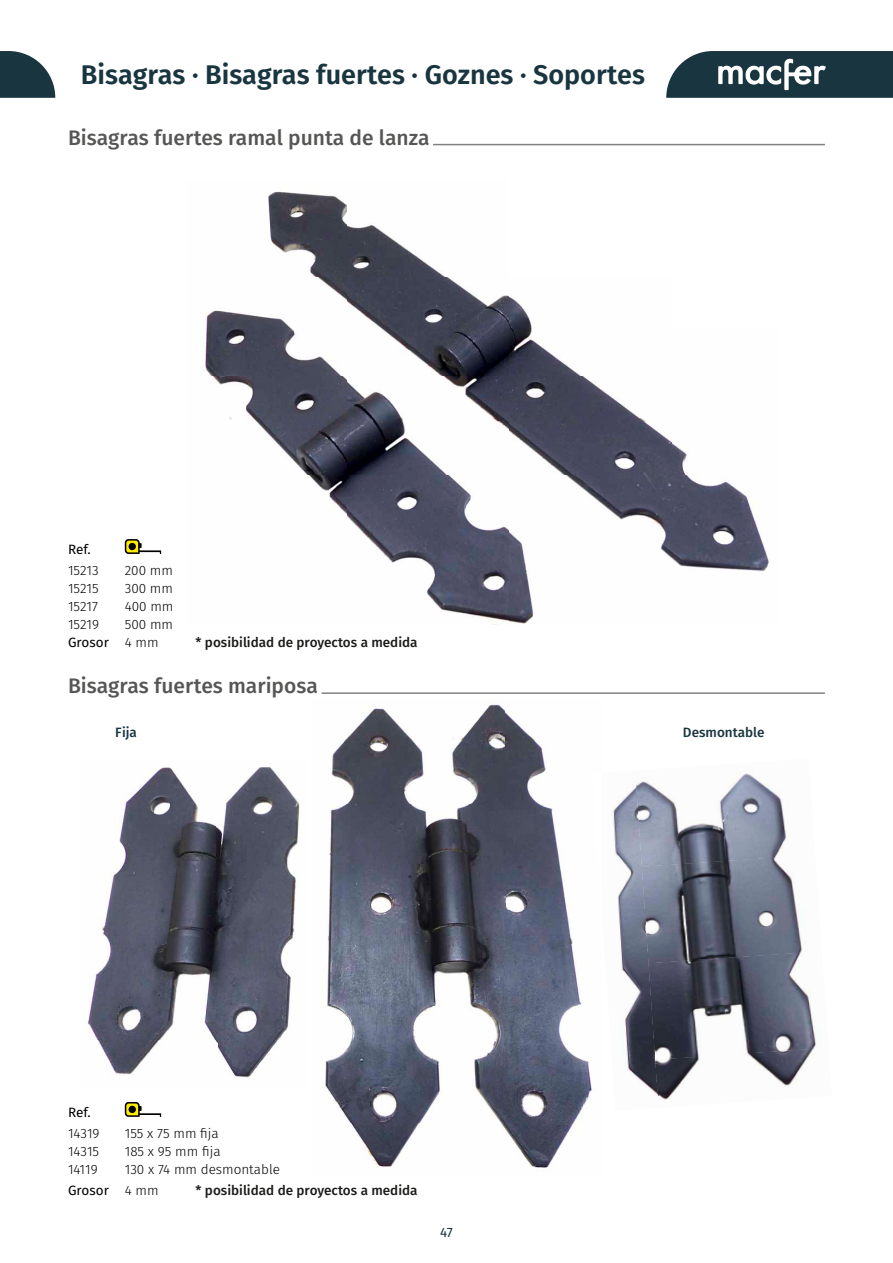
<style>
.page{position:relative;width:893px;height:1263px;background:#fff}
.page>*{position:absolute;margin:0;border:0;box-sizing:border-box;transform-origin:0 0}
.t1{font:600 27px "Fira Sans";color:#19353f}
.t2{font:500 21px "Fira Sans";color:#565655}
.t3{font:300 13.5px/18px "Fira Sans";color:#000;text-align:justify}
.t4{font:500 13.5px "Fira Sans";color:#1b1b1a}
.t5{font:13.5px "Fira Sans";color:#000}
.t6{font:500 13.5px "Fira Sans";color:#19353f}
.t7{font:13.5px "Fira Sans";color:#19353f}
</style>
<div class="page">
<hr style="left:322px;top:692px;width:503px;height:2px;background:#818181">
<hr style="left:433px;top:144px;width:392px;height:1px;background:#818181">
<img style="left:659px;top:773px;width:128px;height:81px">
<img style="left:613px;top:781px;width:46px;height:312px">
<img style="left:642px;top:854px;width:162px;height:109px">
<img style="left:648px;top:951px;width:168px;height:109px">
<img style="left:655px;top:1047px;width:161px;height:53px">
<img style="left:205px;top:191px;width:564px;height:434px">
<svg style="left:125px;top:1102px;width:36px;height:15px"></svg>
<div style="left:129px;top:1106px;width:7px;height:7px;background:#000;border-radius:50%"></div>
<svg style="left:125px;top:539px;width:36px;height:15px"></svg>
<div style="left:129px;top:543px;width:7px;height:7px;background:#000;border-radius:50%"></div>
<svg style="left:0;top:51px;width:55px;height:47px"></svg>
<svg style="left:666px;top:51px;width:227px;height:47px;background:#3c545c"></svg>
<img style="left:88px;top:767px;width:212px;height:311px">
<img style="left:325px;top:704px;width:267px;height:464px">
<h1 class="t1" style="left:81px;top:50px;width:566px">Bisagras · Bisagras fuertes · Goznes · Soportes</h1>
<h2 class="t2" style="left:68px;top:118px;width:363px">Bisagras fuertes ramal punta de lanza</h2>
<p class="t5" style="left:68px;top:537px;width:24px">Ref.</p>
<p class="t3" style="left:68px;top:560px;width:33px">15213<br>15215<br>15217<br>15219</p>
<p class="t5" style="left:68px;top:630px;width:42px">Grosor</p>
<p class="t3" style="left:125px;top:560px;width:50px">200 mm 300 mm 400 mm 500 mm 4 mm</p>
<h2 class="t2" style="left:68px;top:667px;width:251px">Bisagras fuertes mariposa</h2>
<p class="t4" style="left:196px;top:630px;width:224px">* posibilidad de proyectos a medida</p>
<p class="t6" style="left:115px;top:720px;width:23px">Fija</p>
<p class="t6" style="left:683px;top:720px;width:83px">Desmontable</p>
<p class="t5" style="left:68px;top:1100px;width:24px">Ref.</p>
<p class="t3" style="left:68px;top:1123px;width:33px">14319<br>14315<br>14119</p>
<p class="t5" style="left:68px;top:1178px;width:42px">Grosor</p>
<p class="t3" style="left:125px;top:1123px;width:157px;text-align:left">155 x 75 mm fija<br>185 x 95 mm fija<br>130 x 74 mm desmontable</p>
<p class="t3" style="left:125px;top:1180px;width:35px">4 mm</p>
<p class="t4" style="left:196px;top:1177px;width:224px">* posibilidad de proyectos a medida</p>
<p class="t7" style="left:440px;top:1220px;width:14px">47</p>
</div>
